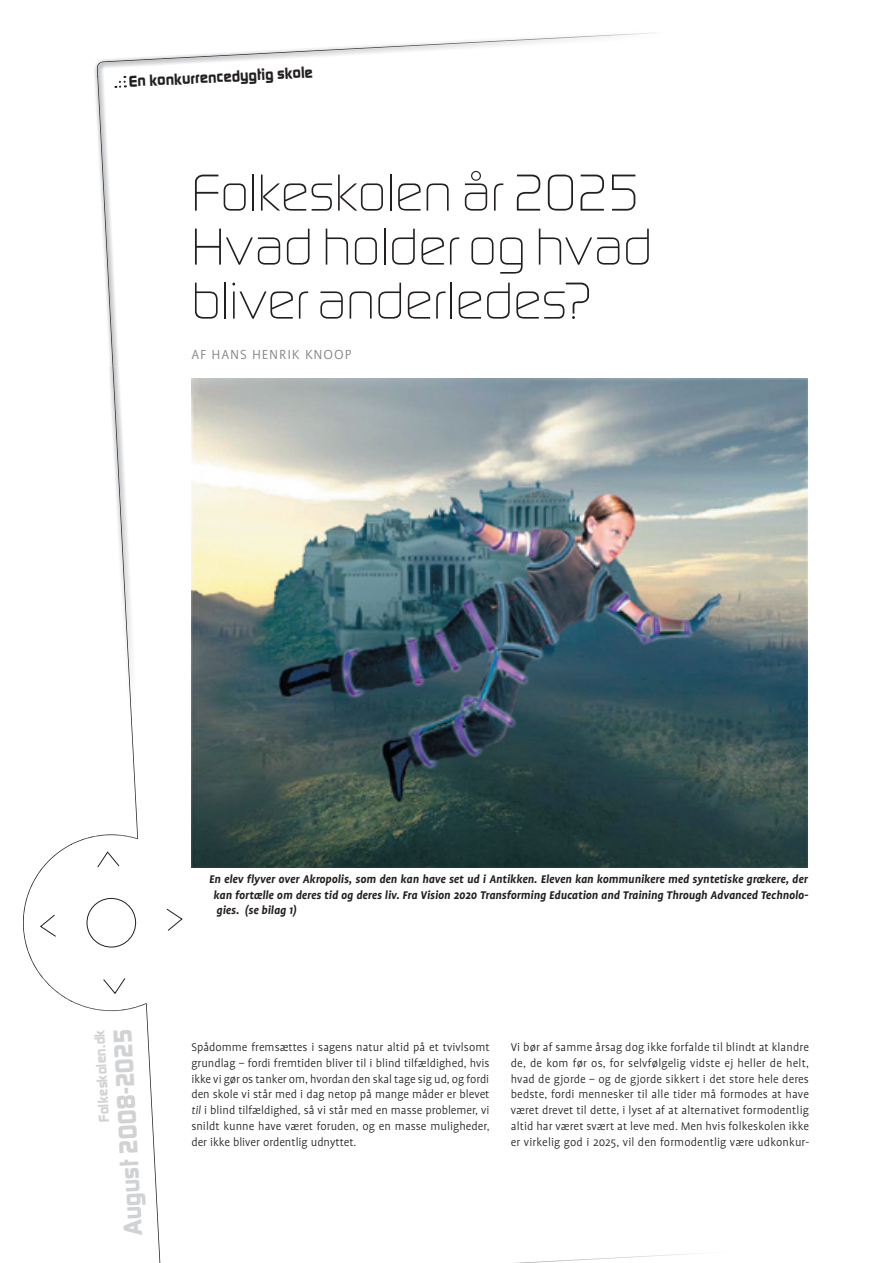
<style>
.page{position:relative;width:893px;height:1263px;background:#fff}
.page>*{position:absolute;margin:0;border:0;box-sizing:border-box;transform-origin:0 0}
.t1{font:300 54px/54px "Digital Sans EF";letter-spacing:-.005em;color:#231f20}
.t2{font:700 27px "Digital Sans EF";color:#d1d2d4}
.t3{font:700 16.5px "Digital Sans EF";color:#231f20}
.t4{font:300 15px "Profile";letter-spacing:.06em;color:#808285}
.t5{font:700 15px "Digital Sans EF";color:#d1d2d4}
.t6{font:300 12.75px/15.8px "Profile";letter-spacing:.005em;color:#231f20;text-align:justify}
.t7{font:italic 700 12.75px/15.8px "Profile";color:#231f20;text-align:justify}
.s1{font-style:italic}
</style>
<div class="page">
<img style="left:113px;top:338px;width:6px;height:28px">
<img style="left:95px;top:80px;width:2px;height:34px">
<img style="left:109px;top:366px;width:28px;height:438px">
<img style="left:114px;top:370px;width:1px;height:20px">
<svg style="left:166px;top:908px;width:17px;height:23px"></svg>
<img style="left:97px;top:33px;width:555px;height:44px">
<img style="left:97px;top:76px;width:16px;height:290px">
<svg style="left:113px;top:366px;width:1px;height:24px"></svg>
<img style="left:146px;top:1010px;width:14px;height:253px">
<img style="left:23px;top:904px;width:2px;height:37px">
<img style="left:101px;top:804px;width:37px;height:31px">
<img style="left:132px;top:794px;width:4px;height:10px">
<img style="left:114px;top:390px;width:22px;height:404px">
<img style="left:25px;top:835px;width:122px;height:176px">
<svg style="left:115px;top:76px;width:11px;height:12px"></svg>
<img style="left:191px;top:378px;width:617px;height:489px">
<p class="t3" style="left:128px;top:71px;width:186px;rotate:-3deg">En konkurrencedygtig skole</p>
<h1 class="t1" style="left:191px;top:166px;width:462px">Folkeskolen år 2025<br>Hvad holder og hvad bliver anderledes?</h1>
<p class="t4" style="left:191px;top:346px;width:162px">AF HANS HENRIK KNOOP</p>
<p class="t5" style="left:95px;top:1123px;width:94px;rotate:-93deg">Folkeskolen.dk</p>
<h2 class="t2" style="left:117px;top:1237px;width:209px;rotate:-93deg">August 2008-2025</h2>
<p class="t7" style="left:214px;top:871px;width:596px;text-indent:-5px">En elev flyver over Akropolis, som den kan have set ud i Antikken. Eleven kan kommunikere med syntetiske grækere, der kan fortælle om deres tid og deres liv. Fra Vision 2020 Transforming Education and Training Through Advanced Technolo&shy;gies. (se bilag 1)</p>
<p class="t6" style="left:191px;top:1039px;width:300px">Spådomme fremsættes i sagens natur altid på et tvivlsomt grundlag – fordi fremtiden bliver til i blind tilfældighed, hvis ikke vi gør os tanker om, hvordan den skal tage sig ud, og fordi den skole vi står med i dag netop på mange måder er blevet <span class="s1">til</span> i blind tilfældighed, så vi står med en masse problemer, vi snildt kunne have været foruden, og en masse muligheder, der ikke bliver ordentlig udnyttet.</p>
<p class="t6" style="left:511px;top:1039px;width:300px">Vi bør af samme årsag dog ikke forfalde til blindt at klandre de, de kom før os, for selvfølgelig vidste ej heller de helt, hvad de gjorde – og de gjorde sikkert i det store hele deres bedste, fordi mennesker til alle tider må formodes at have været drevet til dette, i lyset af at alternativet formodentlig altid har været svært at leve med. Men hvis folkeskolen ikke er virkelig god i 2025, vil den formodentlig være udkonkur-</p>
</div>
